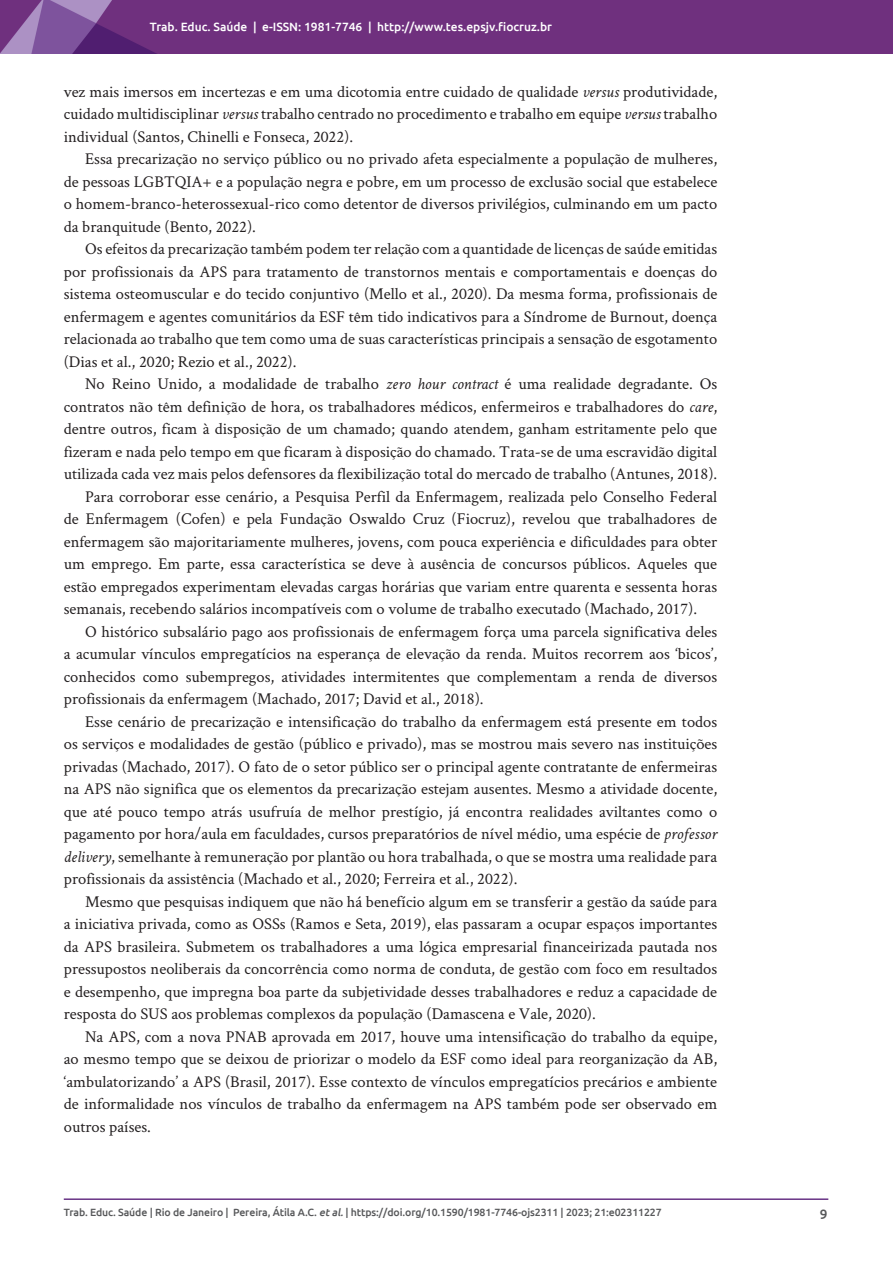
<style>
.page{position:relative;width:893px;height:1263px;background:#fff}
.page>*{position:absolute;margin:0;border:0;box-sizing:border-box;transform-origin:0 0}
.texto-comum{font:16.5px/22.5px "Crimson Text";color:#231f20;text-align:justify}
.t1{font:500 13.5px "Ubuntu";color:#57585a}
.t2{font:500 12px "Ubuntu";color:#fff}
.t3{font:500 10.5px "Ubuntu";letter-spacing:-.01em;color:#57585a}
.s1{font-style:italic}
</style>
<div class="page">
<hr style="left:64px;top:1198px;width:764px;height:2px;background:#693486">
<img style="left:0;top:0;width:893px;height:53px">
<p class="t2" style="left:150px;top:19px;width:404px">Trab. Educ. Saúde | e-ISSN: 1981-7746 | http://www.tes.epsjv.fiocruz.br</p>
<p class="texto-comum" style="left:64px;top:79px;width:655px">vez mais imersos em incertezas e em uma dicotomia entre cuidado de qualidade <span class="s1">versus</span> produtividade, cuidado multidisciplinar <span class="s1">versus</span> trabalho centrado no procedimento e trabalho em equipe <span class="s1">versus</span> trabalho individual (Santos, Chinelli e Fonseca, 2022).</p>
<p class="texto-comum" style="left:64px;top:147px;width:655px;text-indent:21px">Essa precarização no serviço público ou no privado afeta especialmente a população de mulheres, de pessoas LGBTQIA+ e a população negra e pobre, em um processo de exclusão social que estabelece o homem-branco-heterossexual-rico como detentor de diversos privilégios, culminando em um pacto da branquitude (Bento, 2022).</p>
<p class="texto-comum" style="left:64px;top:237px;width:655px;text-indent:21px">Os efeitos da precarização também podem ter relação com a quantidade de licenças de saúde emitidas por profissionais da APS para tratamento de transtornos mentais e comportamentais e doenças do sistema osteomuscular e do tecido conjuntivo (Mello et al., 2020). Da mesma forma, profissionais de enfermagem e agentes comunitários da ESF têm tido indicativos para a Síndrome de Burnout, doença relacionada ao trabalho que tem como uma de suas características principais a sensação de esgotamento (Dias et al., 2020; Rezio et al., 2022).</p>
<p class="texto-comum" style="left:64px;top:372px;width:655px;text-indent:21px">No Reino Unido, a modalidade de trabalho <span class="s1">zero hour contract</span> é uma realidade degradante. Os contratos não têm definição de hora, os trabalhadores médicos, enfermeiros e trabalhadores do <span class="s1">care</span>, dentre outros, ficam à disposição de um chamado; quando atendem, ganham estritamente pelo que fizeram e nada pelo tempo em que ficaram à disposição do chamado. Trata-se de uma escravidão digital utilizada cada vez mais pelos defensores da flexibilização total do mercado de trabalho (Antunes, 2018).</p>
<p class="texto-comum" style="left:64px;top:484px;width:655px;text-indent:21px">Para corroborar esse cenário, a Pesquisa Perfil da Enfermagem, realizada pelo Conselho Federal de Enfermagem (Cofen) e pela Fundação Oswaldo Cruz (Fiocruz), revelou que trabalhadores de enfermagem são majoritariamente mulheres, jovens, com pouca experiência e dificuldades para obter um emprego. Em parte, essa característica se deve à ausência de concursos públicos. Aqueles que estão empregados experimentam elevadas cargas horárias que variam entre quarenta e sessenta horas semanais, recebendo salários incompatíveis com o volume de trabalho executado (Machado, 2017).</p>
<p class="texto-comum" style="left:64px;top:619px;width:655px;text-indent:21px">O histórico subsalário pago aos profissionais de enfermagem força uma parcela significativa deles a acumular vínculos empregatícios na esperança de elevação da renda. Muitos recorrem aos ‘bicos’, conhecidos como subempregos, atividades intermitentes que complementam a renda de diversos profissionais da enfermagem (Machado, 2017; David et al., 2018).</p>
<p class="texto-comum" style="left:64px;top:709px;width:655px;text-indent:21px">Esse cenário de precarização e intensificação do trabalho da enfermagem está presente em todos os serviços e modalidades de gestão (público e privado), mas se mostrou mais severo nas instituições privadas (Machado, 2017). O fato de o setor público ser o principal agente contratante de enfermeiras na APS não significa que os elementos da precarização estejam ausentes. Mesmo a atividade docente, que até pouco tempo atrás usufruía de melhor prestígio, já encontra realidades aviltantes como o pagamento por hora/aula em faculdades, cursos preparatórios de nível médio, uma espécie de <span class="s1">professor delivery</span>, semelhante à remuneração por plantão ou hora trabalhada, o que se mostra uma realidade para profissionais da assistência (Machado et al., 2020; Ferreira et al., 2022).</p>
<p class="texto-comum" style="left:64px;top:889px;width:655px;text-indent:21px">Mesmo que pesquisas indiquem que não há benefício algum em se transferir a gestão da saúde para a iniciativa privada, como as OSSs (Ramos e Seta, 2019), elas passaram a ocupar espaços importantes da APS brasileira. Submetem os trabalhadores a uma lógica empresarial financeirizada pautada nos pressupostos neoliberais da concorrência como norma de conduta, de gestão com foco em resultados e desempenho, que impregna boa parte da subjetividade desses trabalhadores e reduz a capacidade de resposta do SUS aos problemas complexos da população (Damascena e Vale, 2020).</p>
<p class="texto-comum" style="left:64px;top:1024px;width:655px;text-indent:21px">Na APS, com a nova PNAB aprovada em 2017, houve uma intensificação do trabalho da equipe, ao mesmo tempo que se deixou de priorizar o modelo da ESF como ideal para reorganização da AB, ‘ambulatorizando’ a APS (Brasil, 2017). Esse contexto de vínculos empregatícios precários e ambiente de informalidade nos vínculos de trabalho da enfermagem na APS também pode ser observado em outros países.</p>
<p class="t3" style="left:64px;top:1206px;width:599px">Trab. Educ. Saúde | Rio de Janeiro | Pereira, Átila A.C. <span class="s1">etal.</span>| https://doi.org/10.1590/1981-7746-ojs2311 | 2023; 21:e02311227</p>
<p class="t1" style="left:820px;top:1205px;width:9px">9</p>
</div>
